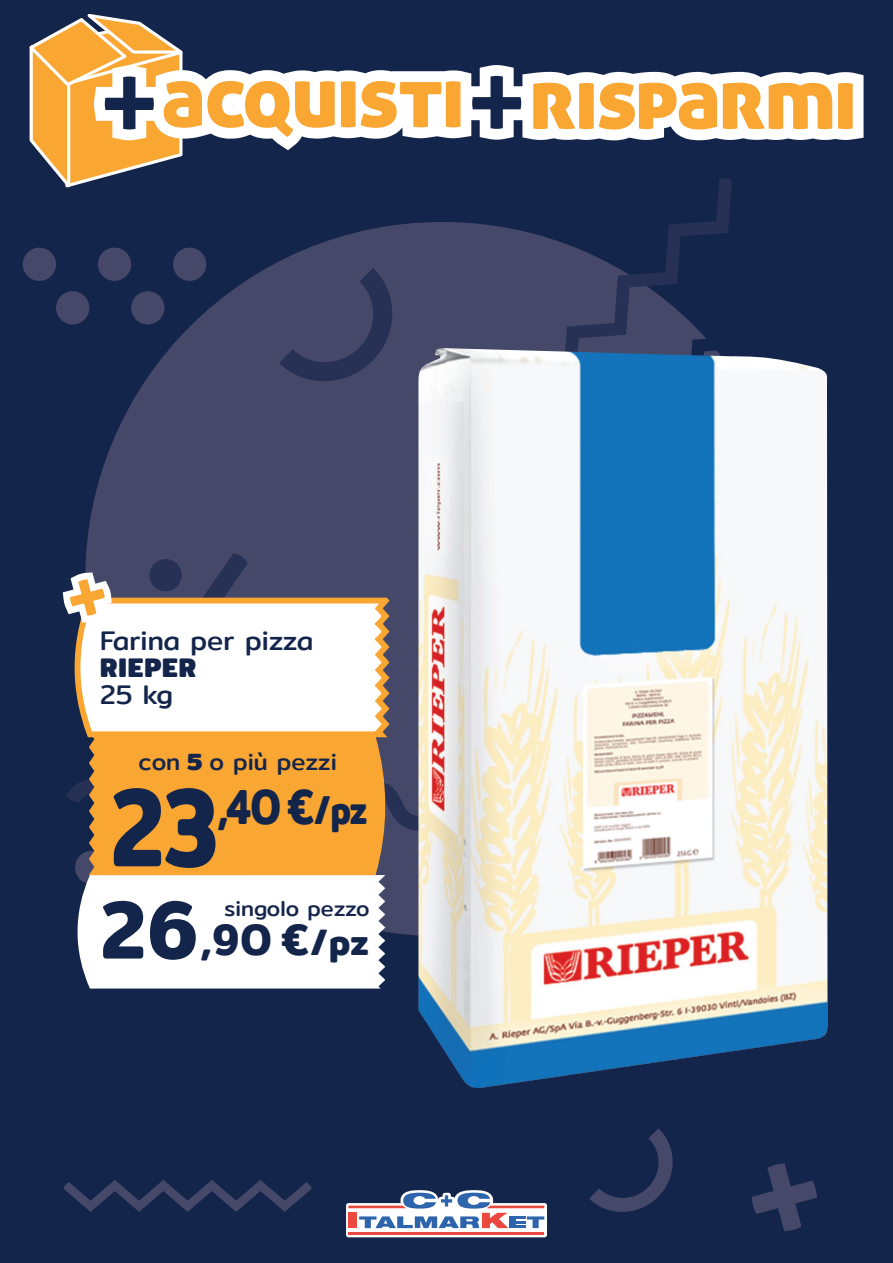
<style>
.page{position:relative;width:893px;height:1263px;background:#14254b}
.page>*{position:absolute;margin:0;border:0;box-sizing:border-box;transform-origin:0 0}
.t1{font:600 112.5px "Mitr";color:#14254b;scale:.8 1}
.t2{font:600 49.5px "Mitr";color:#14254b;scale:.8 1}
.t3{font:600 44.1px "Mitr";color:#14254b;scale:.92 1}
.t4{font:27px "Mitr";color:#14254b}
.t5{font:700 27px "Mitr";letter-spacing:.04em;color:#14254b}
.t6{font:23.55px "Mitr";color:#14254b}
.t7{font:21.6px "Mitr";color:#14254b}
.s1{font-weight:700}
.s2{font-size:40.5px}
.s3{font-size:82.95px}
.s4{font-size:36.9px}
</style>
<div class="page">
<svg style="left:589px;top:1128px;width:84px;height:84px"></svg>
<div style="left:85px;top:222px;width:714px;height:714px;background:#454868;border-radius:50%"></div>
<div style="left:23px;top:248px;width:33px;height:33px;background:#454868;border-radius:50%"></div>
<div style="left:98px;top:248px;width:33px;height:33px;background:#454868;border-radius:50%"></div>
<div style="left:173px;top:248px;width:33px;height:33px;background:#454868;border-radius:50%"></div>
<div style="left:56px;top:291px;width:33px;height:33px;background:#454868;border-radius:50%"></div>
<div style="left:131px;top:291px;width:33px;height:33px;background:#454868;border-radius:50%"></div>
<svg style="left:64px;top:1180px;width:248px;height:32px"></svg>
<svg style="left:472px;top:195px;width:259px;height:153px"></svg>
<svg style="left:279px;top:268px;width:113px;height:113px"></svg>
<svg style="left:752px;top:1163px;width:65px;height:68px"></svg>
<svg style="left:29px;top:14px;width:834px;height:181px"></svg>
<svg style="left:346px;top:1190px;width:201px;height:47px"></svg>
<svg style="left:63px;top:554px;width:355px;height:434px"></svg>
<img style="left:418px;top:348px;width:410px;height:740px">
<p class="t4" style="left:100px;top:621px;width:215px">Farina per pizza</p>
<p class="t5" style="left:100px;top:647px;width:97px">RIEPER</p>
<p class="t4" style="left:100px;top:675px;width:74px">25 kg</p>
<p class="t6" style="left:138px;top:744px;width:200px">con <span class="s1">5</span> o più pezzi</p>
<h1 class="t1" style="left:111px;top:743px;width:134px">23</h1>
<h2 class="t2" style="left:218px;top:770px;width:189px">,4O €<span class="s2">/pz</span></h2>
<h3 class="t3" style="left:101px;top:906px;width:292px"><span class="s3">26</span>,9O €<span class="s4">/pz</span></h3>
<p class="t7" style="left:224px;top:892px;width:147px">singolo pezzo</p>
</div>
